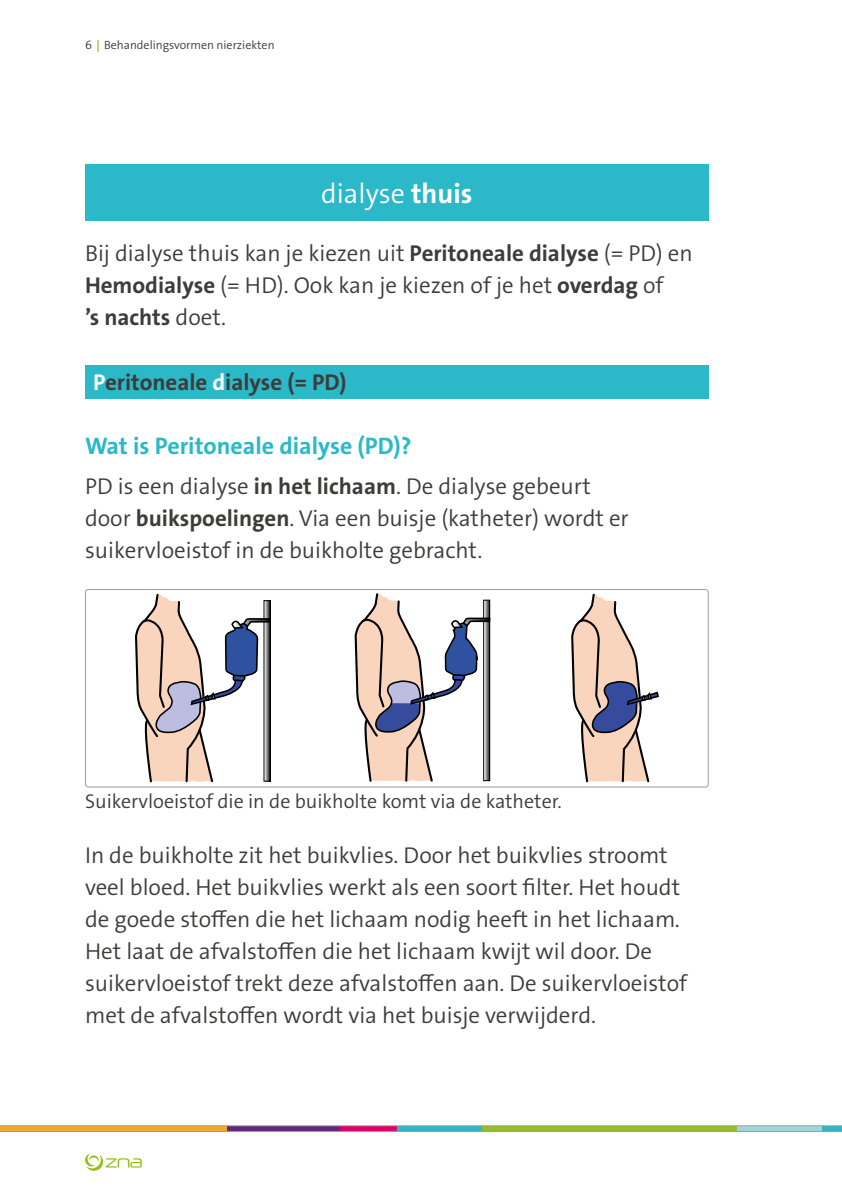
<style>
.page{position:relative;width:842px;height:1191px;background:#fff}
.page>*{position:absolute;margin:0;border:0;box-sizing:border-box;transform-origin:0 0}
.t1{font:300 28px "The Sans Os F";color:#fff}
.t2{font:700 24px "The Sans Os F";color:#2bb8c9}
.t3{font:300 23px/32px "The Sans Os F";color:#3c3c3b}
.t4{font:700 23px "The Sans Os F";color:#3c3c3b}
.t5{font:300 20px "The Sans Os F";color:#3c3c3b}
.t6{font:300 12px "The Sans Os F";color:#3c3c3b}
.s1{font-weight:700;color:#a2c73a}
.s2{font-weight:700}
.s3{color:#fff}
</style>
<div class="page">
<svg style="left:0;top:1125px;width:842px;height:6px;background:#a49e6d"></svg>
<svg style="left:85px;top:1153px;width:57px;height:17px"></svg>
<div style="left:85px;top:164px;width:624px;height:57px;background:#2bb8c9"></div>
<div style="left:85px;top:365px;width:624px;height:33px;background:#2bb8c9"></div>
<svg style="left:135px;top:593px;width:136px;height:190px"></svg>
<svg style="left:354px;top:593px;width:137px;height:189px"></svg>
<svg style="left:571px;top:593px;width:88px;height:190px"></svg>
<div style="left:85px;top:589px;width:624px;height:198px;border:1px solid #9d9d9c;border-radius:3px"></div>
<p class="t6" style="left:85px;top:37px;width:191px">6<span class="s1">↕</span>Behandelingsvormen nierziekten</p>
<p class="t1" style="left:321px;top:176px;width:153px">dialyse <span class="s2">thuis</span></p>
<p class="t3" style="left:85px;top:238px;width:609px">Bij dialyse thuis kan je kiezen uit <span class="s2">Peritoneale dialyse</span> (= PD) en<br><span class="s2">Hemodialyse</span> (= HD). Ook kan je kiezen of je het <span class="s2">overdag</span> of<br><span class="s2">’s nachts</span> doet.</p>
<p class="t4" style="left:93px;top:368px;width:255px"><span class="s3">P</span>eritoneale <span class="s3">d</span>ialyse (= PD)</p>
<p class="t2" style="left:85px;top:431px;width:328px">Wat is Peritoneale dialyse (PD)?</p>
<p class="t3" style="left:85px;top:471px;width:545px">PD is een dialyse <span class="s2">in het lichaam</span>. De dialyse gebeurt door <span class="s2">buikspoelingen</span>. Via een buisje (katheter) wordt er suikervloeistof in de buikholte gebracht.</p>
<p class="t5" style="left:85px;top:788px;width:478px">Suikervloeistof die in de buikholte komt via de katheter.</p>
<p class="t3" style="left:85px;top:839px;width:604px">In de buikholte zit het buikvlies. Door het buikvlies stroomt veel bloed. Het buikvlies werkt als een soort filter. Het houdt de goede stoffen die het lichaam nodig heeft in het lichaam.<br>Het laat de afvalstoffen die het lichaam kwijt wil door. De suikervloeistof trekt deze afvalstoffen aan. De suikervloeistof met de afvalstoffen wordt via het buisje verwijderd.</p>
</div>
